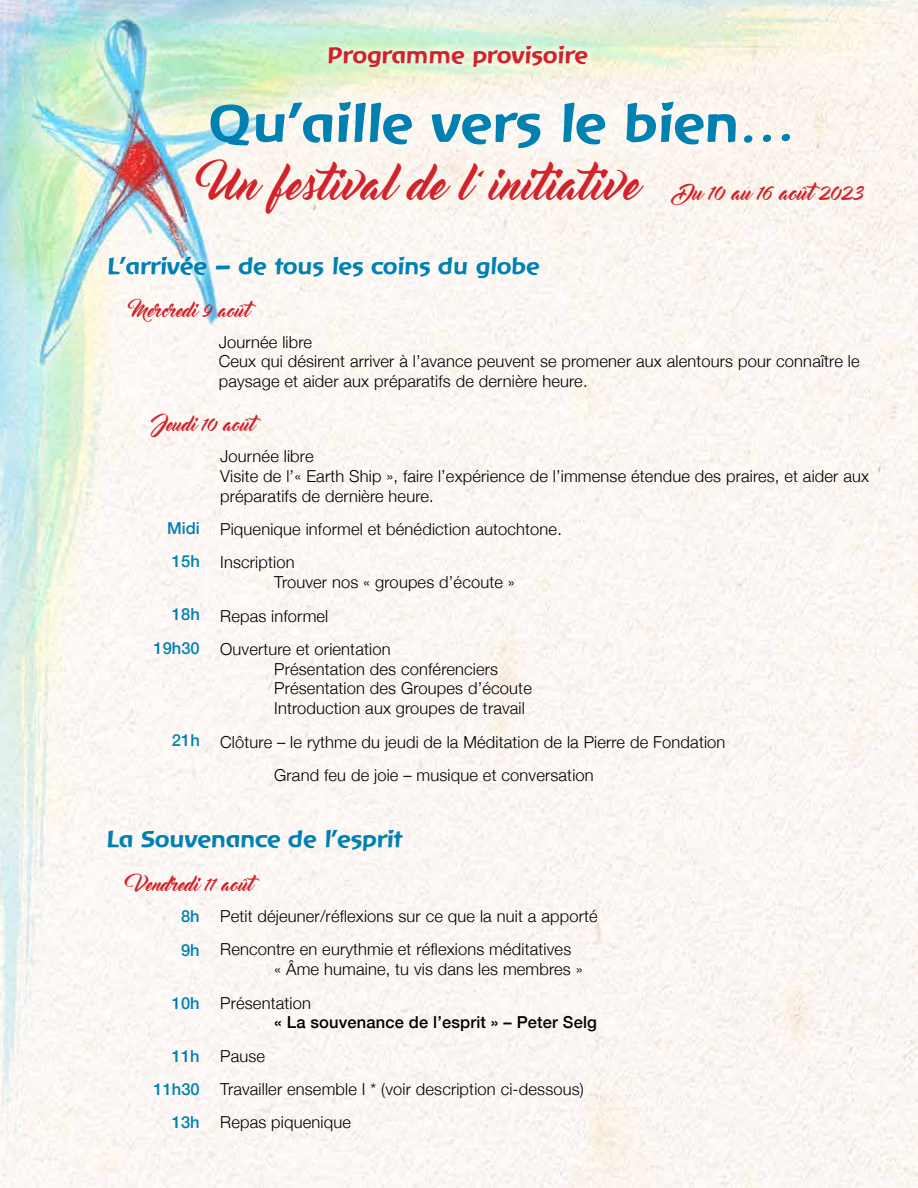
<style>
.page{position:relative;width:918px;height:1188px;background:#fff}
.page>*{position:absolute;margin:0;border:0;box-sizing:border-box;transform-origin:0 0}
.t1{font:55.5px "Baar Goetheanis";color:#0081b2}
.t2{font:42px "Master Of Break";color:#d2232a}
.t3{font:24px "Baar Goetheanis";color:#0081b2}
.t4{font:24px "Baar Goetheanis";color:#d2232a}
.t5{font:18px "Master Of Break";color:#d2232a}
.t6{font:300 16.5px/33.3px "Helvetica Neue";letter-spacing:.01em;color:#000}
.t7{font:500 16.5px/33.3px "Helvetica Neue";color:#0081b2}
.t8{font:500 16.5px "Helvetica Neue";letter-spacing:.01em;color:#000}
.s1{font-size:19.5px}
</style>
<div class="page">
<img style="left:0;top:0;width:918px;height:1188px">
<div style="left:99px;top:248px;width:450px;height:39px;background:#fff;opacity:.75"></div>
<div style="left:319px;top:37px;width:278px;height:39px;background:#fff;opacity:.75"></div>
<svg style="left:174px;top:66px;width:650px;height:117px;fill:#fbf5ed"></svg>
<div style="left:195px;top:158px;width:451px;height:57px;background:#fcf7f0"></div>
<h3 class="t4" style="left:328px;top:42px;width:262px">Programme provisoire</h3>
<h1 class="t1" style="left:209px;top:93px;width:592px">Qu’aille vers le bien…</h1>
<h2 class="t2" style="left:209px;top:161px;width:657px">Un festival de l’initiative <span class="s1">Du 10 au 16 août 2023</span></h2>
<h3 class="t3" style="left:108px;top:253px;width:434px">L’arrivée – de tous les coins du globe</h3>
<p class="t5" style="left:132px;top:300px;width:118px">Mercredi 9 août</p>
<p class="t6" style="left:219px;top:331px;width:642px;line-height:19.8px">Journée libre<br>Ceux qui désirent arriver à l’avance peuvent se promener aux alentours pour connaître le paysage et aider aux préparatifs de dernière heure.</p>
<p class="t5" style="left:155px;top:414px;width:100px">Jeudi 10 août</p>
<p class="t7" style="left:167px;top:510px;width:34px">Midi<br>15h</p>
<p class="t7" style="left:154px;top:597px;width:48px;text-align:right">18h<br>19h30</p>
<p class="t7" style="left:172px;top:723px;width:29px">21h</p>
<p class="t6" style="left:220px;top:445px;width:650px;line-height:19.8px">Journée libre<br>Visite de l’« Earth Ship », faire l’expérience de l’immense étendue des praires, et aider aux préparatifs de dernière heure.</p>
<p class="t6" style="left:220px;top:511px;width:343px">Piquenique informel et bénédiction autochtone.<br>Inscription</p>
<p class="t6" style="left:220px;top:565px;width:296px;text-indent:54px">Trouver nos « groupes d’écoute »<br>Repas informel<br>Ouverture et orientation</p>
<p class="t6" style="left:274px;top:658px;width:259px;line-height:19.8px">Présentation des conférenciers<br>Présentation des Groupes d’écoute<br>Introduction aux groupes de travail</p>
<p class="t6" style="left:274px;top:724px;width:453px;text-indent:-54px">Clôture – le rythme du jeudi de la Méditation de la Pierre de Fondation<br>Grand feu de joie – musique et conversation</p>
<h3 class="t3" style="left:107px;top:826px;width:297px">La Souvenance de l’esprit</h3>
<p class="t5" style="left:136px;top:875px;width:118px">Vendredi 11 août</p>
<p class="t7" style="left:181px;top:898px;width:20px">8h<br>9h</p>
<p class="t6" style="left:220px;top:898px;width:379px">Petit déjeuner/réflexions sur ce que la nuit a apporté<br>Rencontre en eurythmie et réflexions méditatives</p>
<p class="t6" style="left:220px;top:952px;width:364px;text-indent:54px">« Âme humaine, tu vis dans les membres »<br>Présentation</p>
<p class="t8" style="left:274px;top:1009px;width:324px">« La souvenance de l’esprit » – Peter Selg</p>
<p class="t6" style="left:220px;top:1038px;width:365px">Pause<br>Travailler ensemble I * (voir description ci-dessous)<br>Repas piquenique</p>
<p class="t7" style="left:172px;top:985px;width:29px">10h</p>
<p class="t7" style="left:154px;top:1038px;width:48px;text-align:right">11h<br>11h30<br>13h</p>
</div>
